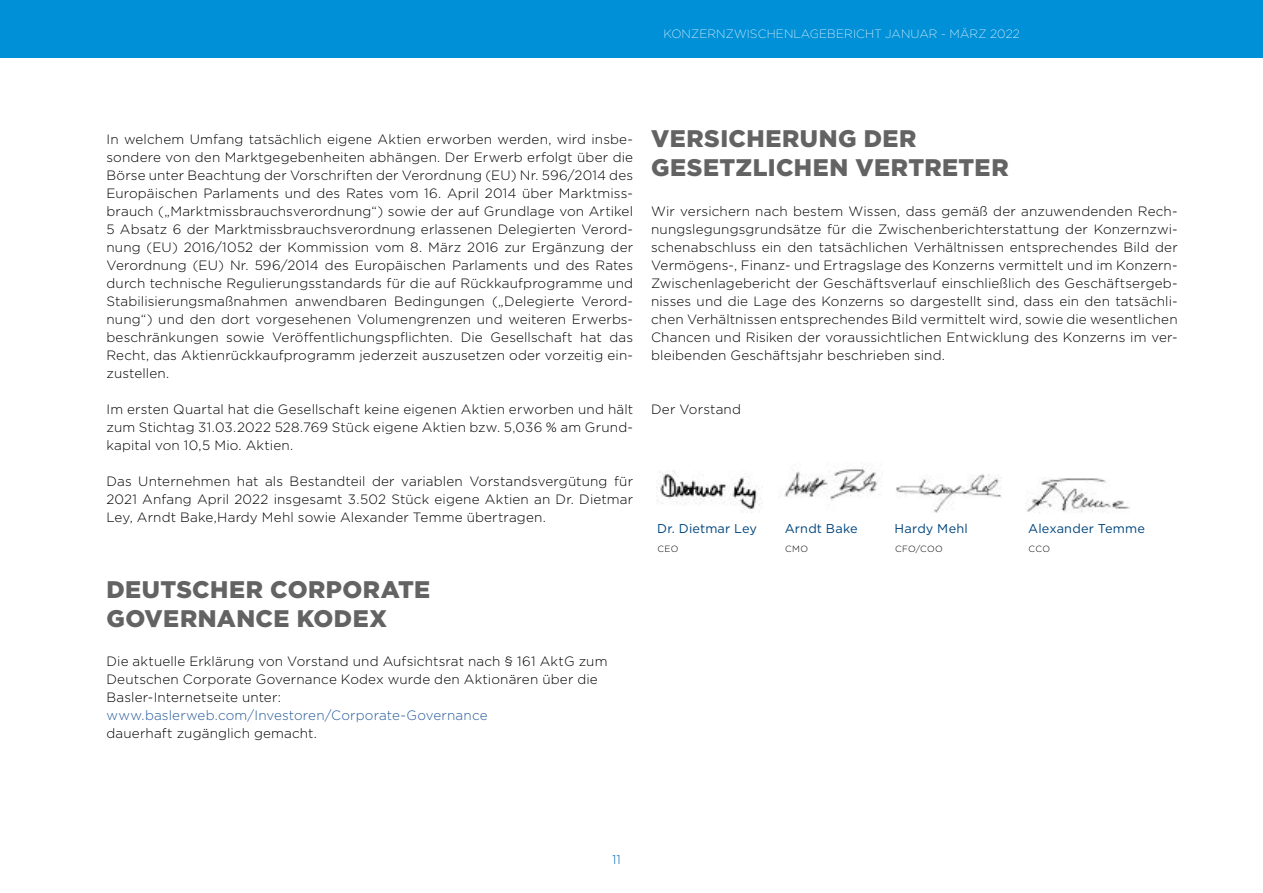
<style>
.page{position:relative;width:1263px;height:893px;background:#fff}
.page>*{position:absolute;margin:0;border:0;box-sizing:border-box;transform-origin:0 0}
.t1{font:900 24px/28.8px "Gotham";letter-spacing:.015em;color:#646363}
.t2{font:300 13.5px/18px "Gotham";letter-spacing:.01em;color:#000;text-align:justify}
.t3{font:300 13.5px "Gotham";letter-spacing:.01em;color:#275b9b}
.t4{font:12.75px "Gotham";letter-spacing:.015em;color:#00457c}
.t5{font:300 12.75px "Gotham";color:#0069b4}
.t6{font:200 12px "Gotham";letter-spacing:.01em;color:#fff}
.t7{font:300 9px "Gotham";letter-spacing:.03em;color:#000}
</style>
<div class="page">
<img style="left:656px;top:471px;width:107px;height:42px">
<img style="left:779px;top:465px;width:99px;height:36px">
<img style="left:896px;top:474px;width:106px;height:39px">
<img style="left:1026px;top:478px;width:104px;height:35px">
<div style="left:0;top:0;width:1263px;height:57px;background:#0090d7"></div>
<p class="t6" style="left:663px;top:26px;width:358px">KONZERNZWISCHENLAGEBERICHT JANUAR - MÄRZ 2022</p>
<p class="t2" style="left:106px;top:130px;width:528px">In welchem Umfang tatsächlich eigene Aktien erworben werden, wird insbe&shy;sondere von den Marktgegebenheiten abhängen. Der Erwerb erfolgt über die Börse unter Beachtung der Vorschriften der Verordnung (EU) Nr. 596/2014 des Europäischen Parlaments und des Rates vom 16. April 2014 über Marktmiss&shy;brauch („Marktmissbrauchsverordnung“) sowie der auf Grundlage von Artikel 5 Absatz 6 der Marktmissbrauchsverordnung erlassenen Delegierten Verord&shy;nung (EU) 2016/1052 der Kommission vom 8. März 2016 zur Ergänzung der Verordnung (EU) Nr. 596/2014 des Europäischen Parlaments und des Rates durch technische Regulierungsstandards für die auf Rückkaufprogramme und Stabilisierungsmaßnahmen anwendbaren Bedingungen („Delegierte Verord&shy;nung“) und den dort vorgesehenen Volumengrenzen und weiteren Erwerbs&shy;beschränkungen sowie Veröffentlichungspflichten. Die Gesellschaft hat das Recht, das Aktienrückkaufprogramm jederzeit auszusetzen oder vorzeitig ein&shy;zustellen.</p>
<p class="t2" style="left:106px;top:400px;width:528px">Im ersten Quartal hat die Gesellschaft keine eigenen Aktien erworben und hält zum Stichtag 31.03.2022 528.769 Stück eigene Aktien bzw. 5,036 % am Grund&shy;kapital von 10,5 Mio. Aktien.</p>
<p class="t2" style="left:106px;top:472px;width:528px">Das Unternehmen hat als Bestandteil der variablen Vorstandsvergütung für 2021 Anfang April 2022 insgesamt 3.502 Stück eigene Aktien an Dr. Dietmar Ley, Arndt Bake,Hardy Mehl sowie Alexander Temme übertragen.</p>
<h1 class="t1" style="left:106px;top:575px;width:325px">DEUTSCHER CORPORATE<br>GOVERNANCE KODEX</h1>
<p class="t2" style="left:106px;top:652px;width:502px;text-align:left">Die aktuelle Erklärung von Vorstand und Aufsichtsrat nach § 161 AktG zum<br>Deutschen Corporate Governance Kodex wurde den Aktionären über die<br>Basler-Internetseite unter:</p>
<p class="t3" style="left:106px;top:707px;width:383px">www.baslerweb.com/Investoren/Corporate-Governance</p>
<p class="t2" style="left:106px;top:724px;width:212px">dauerhaft zugänglich gemacht.</p>
<h1 class="t1" style="left:651px;top:124px;width:359px">VERSICHERUNG DER<br>GESETZLICHEN VERTRETER</h1>
<p class="t2" style="left:651px;top:202px;width:528px">Wir versichern nach bestem Wissen, dass gemäß der anzuwendenden Rech&shy;nungslegungsgrundsätze für die Zwischenberichterstattung der Konzernzwi&shy;schenabschluss ein den tatsächlichen Verhältnissen entsprechendes Bild der Vermögens-, Finanz- und Ertragslage des Konzerns vermittelt und im Konzern-Zwischenlagebericht der Geschäftsverlauf einschließlich des Geschäftsergeb&shy;nisses und die Lage des Konzerns so dargestellt sind, dass ein den tatsächli&shy;chen Verhältnissen entsprechendes Bild vermittelt wird, sowie die wesentlichen Chancen und Risiken der voraussichtlichen Entwicklung des Konzerns im ver&shy;bleibenden Geschäftsjahr beschrieben sind.</p>
<p class="t2" style="left:651px;top:400px;width:91px">Der Vorstand</p>
<p class="t4" style="left:657px;top:520px;width:101px">Dr. Dietmar Ley</p>
<p class="t4" style="left:785px;top:520px;width:75px">Arndt Bake</p>
<p class="t4" style="left:895px;top:520px;width:75px">Hardy Mehl</p>
<p class="t4" style="left:1028px;top:520px;width:118px">Alexander Temme</p>
<p class="t7" style="left:657px;top:543px;width:22px">CEO</p>
<p class="t7" style="left:785px;top:543px;width:24px">CMO</p>
<p class="t7" style="left:895px;top:543px;width:49px">CFO/COO</p>
<p class="t7" style="left:1028px;top:543px;width:23px">CCO</p>
<p class="t5" style="left:612px;top:852px;width:10px">11</p>
</div>
